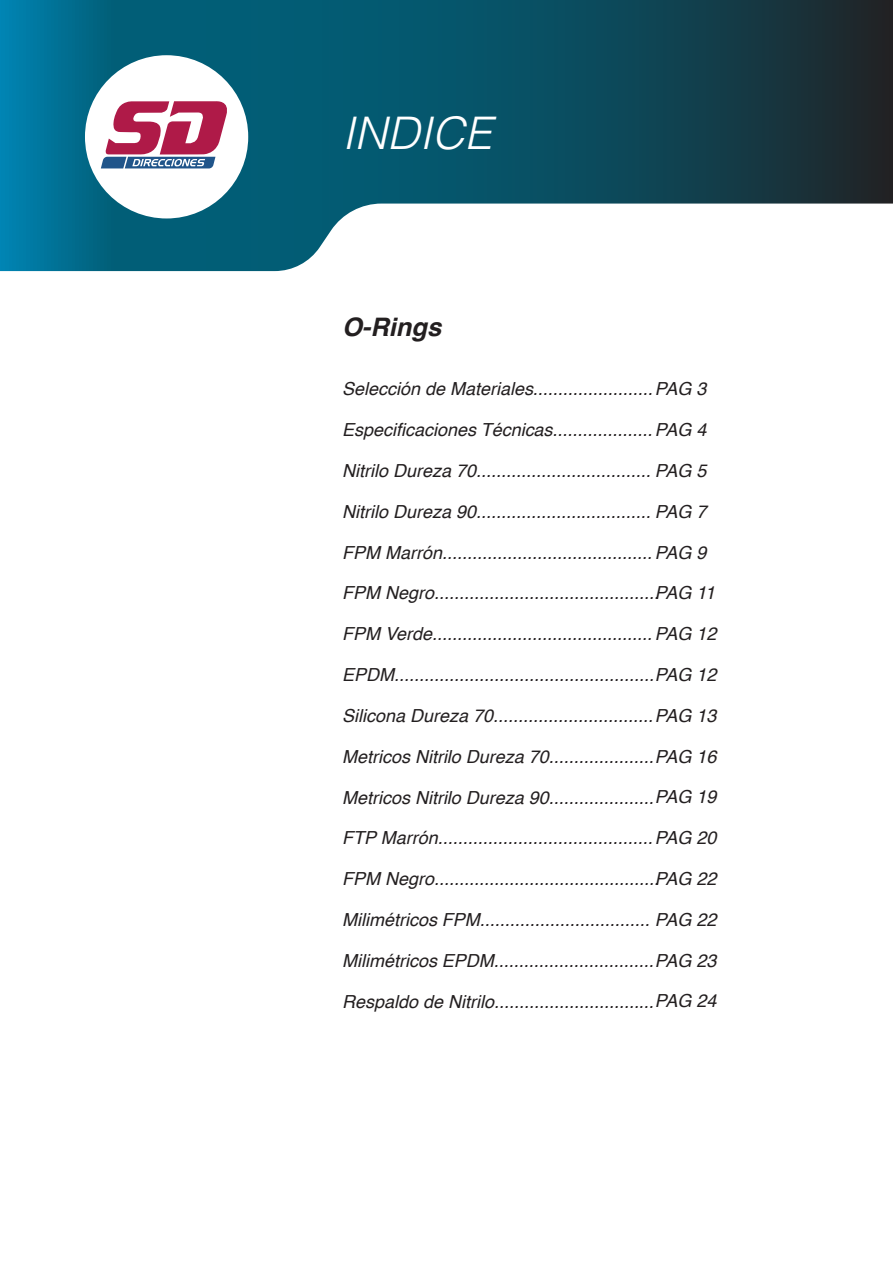
<style>
.page{position:relative;width:893px;height:1263px;background:#fff}
.page>*{position:absolute;margin:0;border:0;box-sizing:border-box;transform-origin:0 0}
.t1{font:italic 300 45px "Helvetica";color:#fff}
.t2{font:italic 700 25.5px "Helvetica";color:#231f20}
.t3{font:italic 18px "Helvetica";color:#231f20}
</style>
<div class="page">
<svg style="left:0;top:0;width:893px;height:271px"></svg>
<div style="left:85px;top:55px;width:163px;height:163px;background:#fff;border-radius:50%"></div>
<svg style="left:101px;top:101px;width:126px;height:67px"></svg>
<h1 class="t1" style="left:342px;top:95px;width:151px">INDICE</h1>
<h2 class="t2" style="left:342px;top:311px;width:101px">O-Rings</h2>
<p class="t3" style="left:342px;top:375px;width:366px">Selección de Materiales........................PAG 3</p>
<p class="t3" style="left:342px;top:416px;width:366px">Especificaciones Técnicas....................PAG 4</p>
<p class="t3" style="left:342px;top:457px;width:366px">Nitrilo Dureza 70................................... PAG 5</p>
<p class="t3" style="left:342px;top:497px;width:366px">Nitrilo Dureza 90................................... PAG 7</p>
<p class="t3" style="left:342px;top:538px;width:366px">FPM Marrón.......................................... PAG 9</p>
<p class="t3" style="left:342px;top:579px;width:318px">FPM Negro.............................................</p>
<p class="t3" style="left:342px;top:620px;width:376px">FPM Verde............................................ PAG 12</p>
<p class="t3" style="left:342px;top:661px;width:376px">EPDM....................................................PAG 12</p>
<p class="t3" style="left:342px;top:701px;width:376px">Silicona Dureza 70................................PAG 13</p>
<p class="t3" style="left:342px;top:742px;width:376px">Metricos Nitrilo Dureza 70.....................PAG 16</p>
<p class="t3" style="left:342px;top:783px;width:376px">Metricos Nitrilo Dureza 90.....................PAG 19</p>
<p class="t3" style="left:342px;top:824px;width:376px">FTP Marrón...........................................PAG 20</p>
<p class="t3" style="left:342px;top:865px;width:318px">FPM Negro.............................................</p>
<p class="t3" style="left:342px;top:905px;width:376px">Milimétricos FPM.................................. PAG 22</p>
<p class="t3" style="left:342px;top:946px;width:376px">Milimétricos EPDM................................PAG 23</p>
<p class="t3" style="left:342px;top:987px;width:376px">Respaldo de Nitrilo................................PAG 24</p>
<p class="t3" style="left:655px;top:579px;width:62px">PAG 11</p>
<p class="t3" style="left:655px;top:864px;width:63px">PAG 22</p>
</div>
